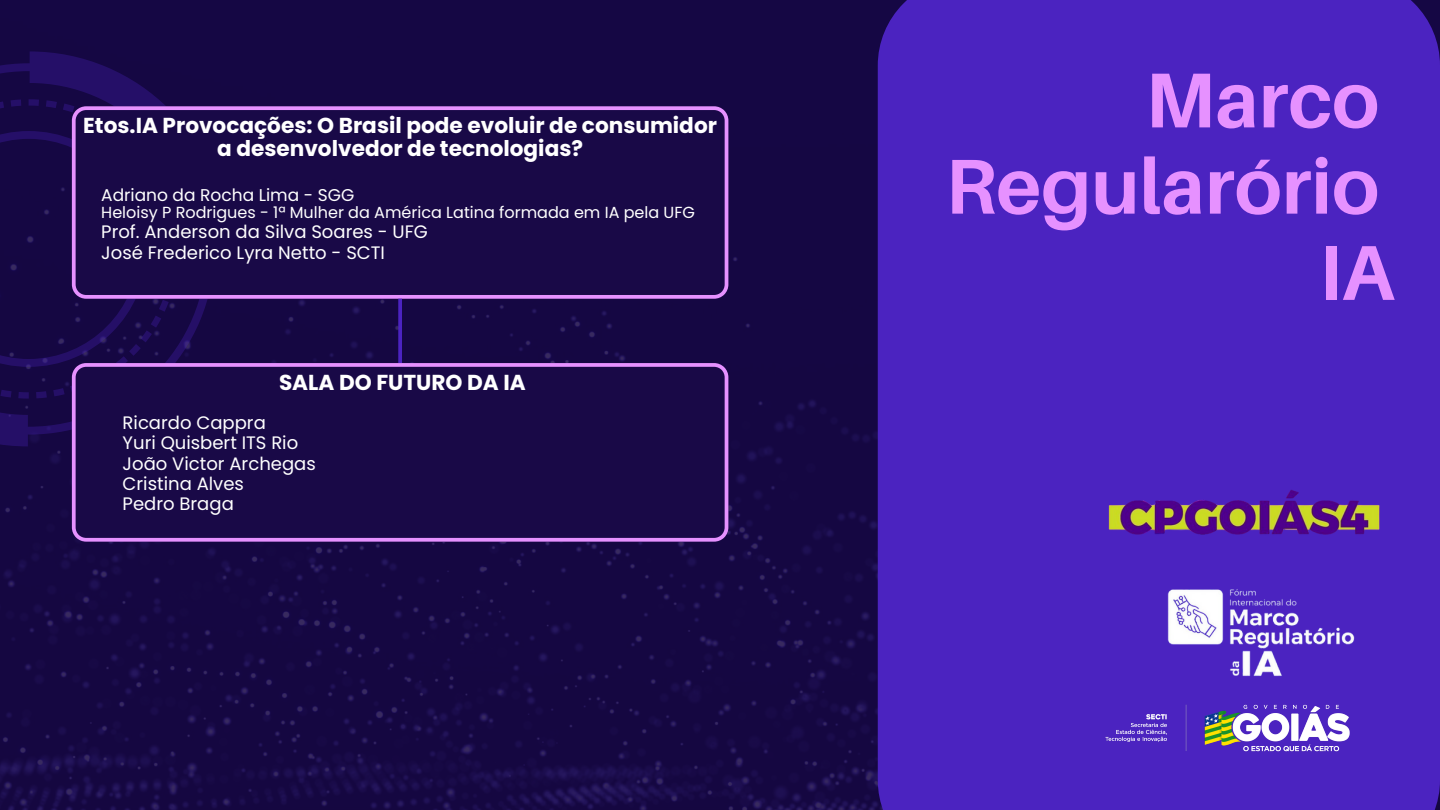
<style>
.page{position:relative;width:1440px;height:810px;background:#fff}
.page>*{position:absolute;margin:0;border:0;box-sizing:border-box;transform-origin:0 0}
.t1{font:700 77.8px/86.2px "Aileron";color:#e691ff;text-align:right}
.t2{font:700 21.6px/22.5px "Poppins";color:#fff;text-align:center}
.t3{font:18px/20.2px "Poppins";color:#fff}
.t4{font:17px "Poppins";color:#fff}
.t5{font:16px "Poppins";color:#fff}
</style>
<div class="page">
<div style="left:0;top:0;width:878px;height:810px;background:#150742"></div>
<div style="left:878px;top:0;width:562px;height:810px;background:#4b23c0"></div>
<img style="left:1095px;top:701px;width:264px;height:54px">
<img style="left:1163px;top:577px;width:196px;height:107px">
<svg style="left:0;top:51px;width:227px;height:395px;background:#180849"></svg>
<div style="left:72px;top:106px;width:656px;height:193px;background:#190947"></div>
<img style="left:1095px;top:488px;width:291px;height:54px">
<svg style="left:336px;top:295px;width:68px;height:68px;background:#231054"></svg>
<div style="left:72px;top:363px;width:656px;height:179px;background:#190947"></div>
<p class="t2" style="left:83px;top:114px;width:635px">Etos.IA Provocações: O Brasil pode evoluir de consumidor a desenvolvedor de tecnologias?</p>
<h3 class="t4" style="left:101px;top:183px;width:255px">Adriano da Rocha Lima - SGG</h3>
<p class="t5" style="left:101px;top:201px;width:595px">Heloisy P Rodrigues - 1ª Mulher da América Latina formada em IA pela UFG</p>
<p class="t3" style="left:101px;top:222px;width:328px">Prof. Anderson da Silva Soares - UFG</p>
<p class="t3" style="left:101px;top:242px;width:285px">José Frederico Lyra Netto - SCTI</p>
<p class="t2" style="left:279px;top:371px;width:248px">SALA DO FUTURO DA IA</p>
<h2 class="t3" style="left:123px;top:413px;width:195px">Ricardo Cappra<br>Yuri Quisbert ITS Rio<br>João Victor Archegas<br>Cristina Alves<br>Pedro Braga</h2>
<h1 class="t1" style="left:945px;top:56px;width:450px">Marco<br>Regularório<br>IA</h1>
</div>
